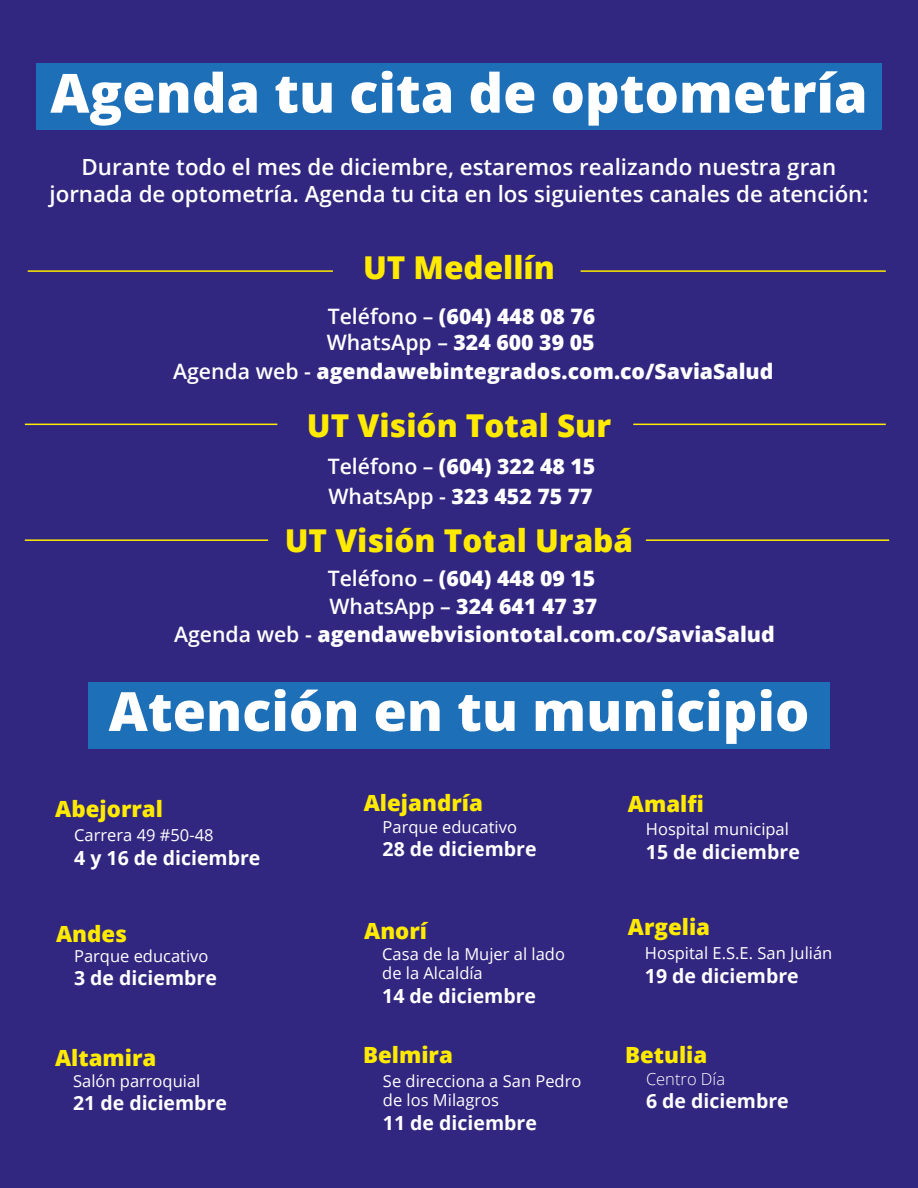
<style>
.page{position:relative;width:918px;height:1188px;background:#312780}
.page>*{position:absolute;margin:0;border:0;box-sizing:border-box;transform-origin:0 0}
.t1{font:800 54px "Open Sans";color:#fff}
.t2{font:800 31.5px "Open Sans";color:#ffea00}
.t3{font:600 22.35px/26.7px "Open Sans";color:#fff;text-align:center}
.t4{font:800 22.35px "Open Sans";color:#ffea00}
.t5{font:800 21.3px/30.2px "Open Sans";color:#fff}
.t6{font:700 19.5px "Open Sans";color:#fff}
.t7{font:16.5px/19.8px "Open Sans";color:#fff}
.t8{font:300 16.5px "Open Sans";color:#fff}
.s1{font-weight:600}
</style>
<div class="page">
<hr style="left:28px;top:270px;width:305px;height:2px;background:#ffea00">
<hr style="left:581px;top:270px;width:305px;height:2px;background:#ffea00">
<hr style="left:25px;top:424px;width:252px;height:1px;background:#ffea00">
<hr style="left:633px;top:424px;width:253px;height:1px;background:#ffea00">
<hr style="left:25px;top:539px;width:243px;height:2px;background:#ffea00">
<hr style="left:646px;top:539px;width:243px;height:2px;background:#ffea00">
<div style="left:36px;top:64px;width:846px;height:66px;background:#1d70b7"></div>
<div style="left:88px;top:683px;width:742px;height:66px;background:#1d70b7"></div>
<h1 class="t1" style="left:50px;top:52px;width:819px">Agenda tu cita de optometría</h1>
<p class="t3" style="left:49px;top:153px;width:821px">Durante todo el mes de diciembre, estaremos realizando nuestra gran jornada de optometría. Agenda tu cita en los siguientes canales de atención:</p>
<h2 class="t2" style="left:363px;top:244px;width:193px">UT Medellín</h2>
<p class="t5" style="left:328px;top:300px;width:269px"><span class="s1">Teléfono –</span> (604) 448 08 76</p>
<p class="t5" style="left:173px;top:327px;width:602px;line-height:28.5px;text-indent:154px"><span class="s1">WhatsApp –</span> 324 600 39 05<br><span class="s1">Agenda web -</span> agendawebintegrados.com.co/SaviaSalud</p>
<h2 class="t2" style="left:307px;top:402px;width:306px">UT Visión Total Sur</h2>
<p class="t5" style="left:328px;top:450px;width:269px"><span class="s1">Teléfono –</span> (604) 322 48 15<br><span class="s1">WhatsApp -</span> 323 452 75 77</p>
<h2 class="t2" style="left:285px;top:516px;width:350px">UT Visión Total Urabá</h2>
<p class="t5" style="left:328px;top:562px;width:269px"><span class="s1">Teléfono –</span> (604) 448 09 15</p>
<p class="t5" style="left:329px;top:590px;width:269px"><span class="s1">WhatsApp –</span> 324 641 47 37</p>
<p class="t5" style="left:174px;top:618px;width:602px"><span class="s1">Agenda web -</span> agendawebvisiontotal.com.co/SaviaSalud</p>
<h1 class="t1" style="left:109px;top:670px;width:702px">Atención en tu municipio</h1>
<p class="t4" style="left:55px;top:792px;width:109px">Abejorral</p>
<p class="t7" style="left:74px;top:825px;width:141px">Carrera 49 #50-48</p>
<p class="t6" style="left:74px;top:844px;width:188px">4 y 16 de diciembre</p>
<p class="t4" style="left:364px;top:786px;width:121px">Alejandría</p>
<p class="t7" style="left:383px;top:817px;width:136px">Parque educativo</p>
<p class="t6" style="left:383px;top:836px;width:155px">28 de diciembre</p>
<p class="t4" style="left:628px;top:786px;width:78px">Amalfi</p>
<p class="t7" style="left:646px;top:819px;width:145px">Hospital municipal</p>
<p class="t6" style="left:646px;top:838px;width:155px">15 de diciembre</p>
<p class="t4" style="left:56px;top:916px;width:73px">Andes</p>
<p class="t4" style="left:364px;top:914px;width:65px">Anorí</p>
<p class="t4" style="left:628px;top:910px;width:84px">Argelia</p>
<p class="t7" style="left:74px;top:946px;width:136px">Parque educativo</p>
<p class="t6" style="left:74px;top:965px;width:144px">3 de diciembre</p>
<p class="t7" style="left:382px;top:943px;width:184px">Casa de la Mujer al lado de la Alcaldía</p>
<p class="t6" style="left:382px;top:982px;width:155px">14 de diciembre</p>
<p class="t7" style="left:645px;top:943px;width:189px">Hospital E.S.E. San Julián</p>
<p class="t6" style="left:645px;top:962px;width:155px">19 de diciembre</p>
<p class="t4" style="left:55px;top:1041px;width:103px">Altamira</p>
<p class="t4" style="left:363px;top:1038px;width:91px">Belmira</p>
<p class="t4" style="left:625px;top:1038px;width:84px">Betulia</p>
<p class="t7" style="left:73px;top:1070px;width:129px">Salón parroquial</p>
<p class="t6" style="left:73px;top:1089px;width:155px">21 de diciembre</p>
<p class="t7" style="left:383px;top:1070px;width:200px">Se direcciona a San Pedro de los Milagros</p>
<p class="t6" style="left:383px;top:1109px;width:155px">11 de diciembre</p>
<p class="t8" style="left:646px;top:1068px;width:81px">Centro Día</p>
<p class="t6" style="left:646px;top:1087px;width:144px">6 de diciembre</p>
</div>
